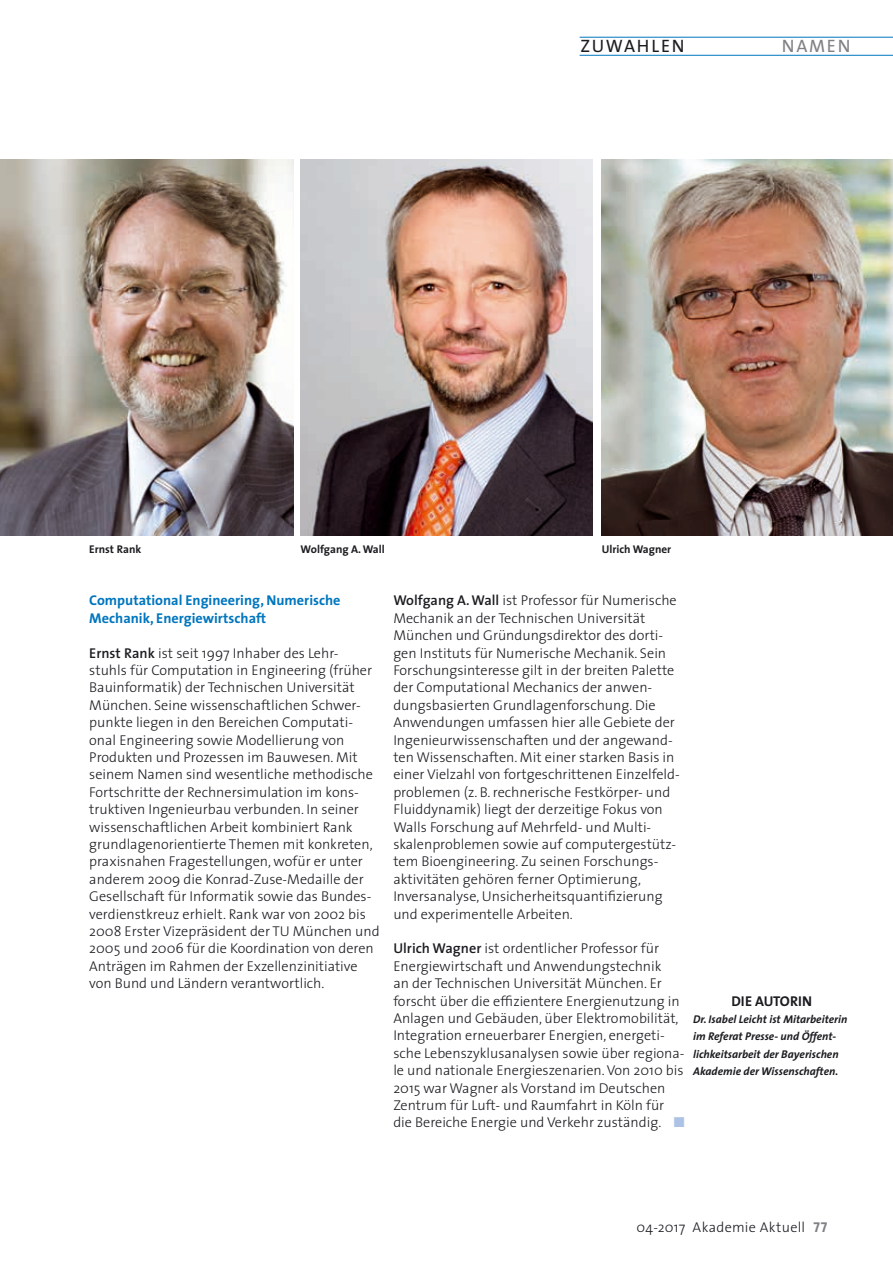
<style>
.page{position:relative;width:893px;height:1263px;background:#fff}
.page>*{position:absolute;margin:0;border:0;box-sizing:border-box;transform-origin:0 0}
.t1{font:18px "The Sans";letter-spacing:.1em;color:#1b1c20}
.t2{font:18px "The Sans";letter-spacing:.1em;color:#818084}
.t3{font:300 14.25px/17.4px "The Sans";color:#1b1c20}
.t4{font:700 14.25px/17.4px "The Sans";color:#0076be}
.t5{font:300 14.25px "The Sans";letter-spacing:.02em;color:#1b1c20}
.t6{font:700 14.25px "The Sans";color:#1b1c20}
.t7{font:italic 700 11.25px/17.4px "The Sans";color:#1b1c20}
.t8{font:700 11.25px "The Sans";color:#1b1c20}
.s1{font-weight:600}
.s2{color:#acc3e5}
.s3{font-family:"The Sans Bold Caps";font-weight:400;color:#818084}
</style>
<div class="page">
<img style="left:0;top:159px;width:293px;height:377px">
<img style="left:301px;top:159px;width:291px;height:377px">
<img style="left:602px;top:159px;width:291px;height:377px">
<hr style="left:580px;top:55px;width:313px;height:1px;background:#0076be">
<hr style="left:580px;top:37px;width:313px;height:1px;background:#0076be">
<p class="t1" style="left:580px;top:31px;width:106px">ZUWAHLEN</p>
<p class="t2" style="left:782px;top:31px;width:70px">NAMEN</p>
<p class="t8" style="left:89px;top:540px;width:54px">Ernst Rank</p>
<p class="t8" style="left:301px;top:540px;width:86px">Wolfgang A. Wall</p>
<p class="t8" style="left:602px;top:540px;width:71px">Ulrich Wagner</p>
<p class="t4" style="left:89px;top:591px;width:253px">Computational Engineering, Numerische<br>Mechanik, Energiewirtschaft</p>
<p class="t3" style="left:89px;top:644px;width:292px"><span class="s1">Ernst Rank</span> ist seit 1997 Inhaber des Lehr&shy;stuhls für Computation in Engineering (früher Bauinformatik) der Technischen Universität München. Seine wissenschaftlichen Schwer&shy;punkte liegen in den Bereichen Computati&shy;onal Engineering sowie Modellierung von Produkten und Prozessen im Bauwesen. Mit seinem Namen sind wesentliche methodische Fortschritte der Rechnersimulation im kons&shy;truktiven Ingenieurbau verbunden. In seiner wissenschaftlichen Arbeit kombiniert Rank grundlagenorientierte Themen mit konkreten, praxisnahen Fragestellungen, wofür er unter anderem 2009 die Konrad-Zuse-Medaille der Gesellschaft für Informatik sowie das Bundes&shy;verdienstkreuz erhielt. Rank war von 2002 bis 2008 Erster Vizepräsident der TU München und 2005 und 2006 für die Koordination von deren Anträgen im Rahmen der Exzellenzinitiative von Bund und Ländern verantwortlich.</p>
<p class="t3" style="left:393px;top:591px;width:288px"><span class="s1">Wolfgang A. Wall</span> ist Professor für Numerische Mechanik an der Technischen Universität München und Gründungsdirektor des dorti&shy;gen Instituts für Numerische Mechanik. Sein Forschungsinteresse gilt in der breiten Palette der Computational Mechanics der anwen&shy;dungsbasierten Grundlagenforschung. Die Anwendungen umfassen hier alle Gebiete der Ingenieurwissenschaften und der angewand&shy;ten Wissenschaften. Mit einer starken Basis in einer Vielzahl von fortgeschrittenen Einzelfeld&shy;problemen (z. B. rechnerische Festkörper- und Fluiddynamik) liegt der derzeitige Fokus von Walls Forschung auf Mehrfeld- und Multi&shy;skalenproblemen sowie auf computergestütz&shy;tem Bioengineering. Zu seinen Forschungs&shy;aktivitäten gehören ferner Optimierung, Inversanalyse, Unsicherheitsquantifizierung und experimentelle Arbeiten.</p>
<p class="t3" style="left:393px;top:939px;width:293px"><span class="s1">Ulrich Wagner</span> ist ordentlicher Professor für Energiewirtschaft und Anwendungstechnik<br>an der Technischen Universität München. Er forscht über die effizientere Energienutzung in Anlagen und Gebäuden, über Elektromobilität, Integration erneuerbarer Energien, energeti&shy;sche Lebenszyklusanalysen sowie über regiona&shy;le und nationale Energieszenarien. Von 2010 bis 2015 war Wagner als Vorstand im Deutschen Zentrum für Luft- und Raumfahrt in Köln für die Bereiche Energie und Verkehr zuständig. <span class="s2">■</span></p>
<p class="t6" style="left:731px;top:989px;width:82px">DIE AUTORIN</p>
<p class="t7" style="left:693px;top:1010px;width:156px">Dr. Isabel Leicht ist Mitarbeiterin im Referat Presse- und Öffent&shy;lichkeitsarbeit der Bayerischen Akademie der Wissenschaften.</p>
<p class="t5" style="left:636px;top:1215px;width:192px">04-2017 Akademie Aktuell <span class="s3">77</span></p>
</div>
